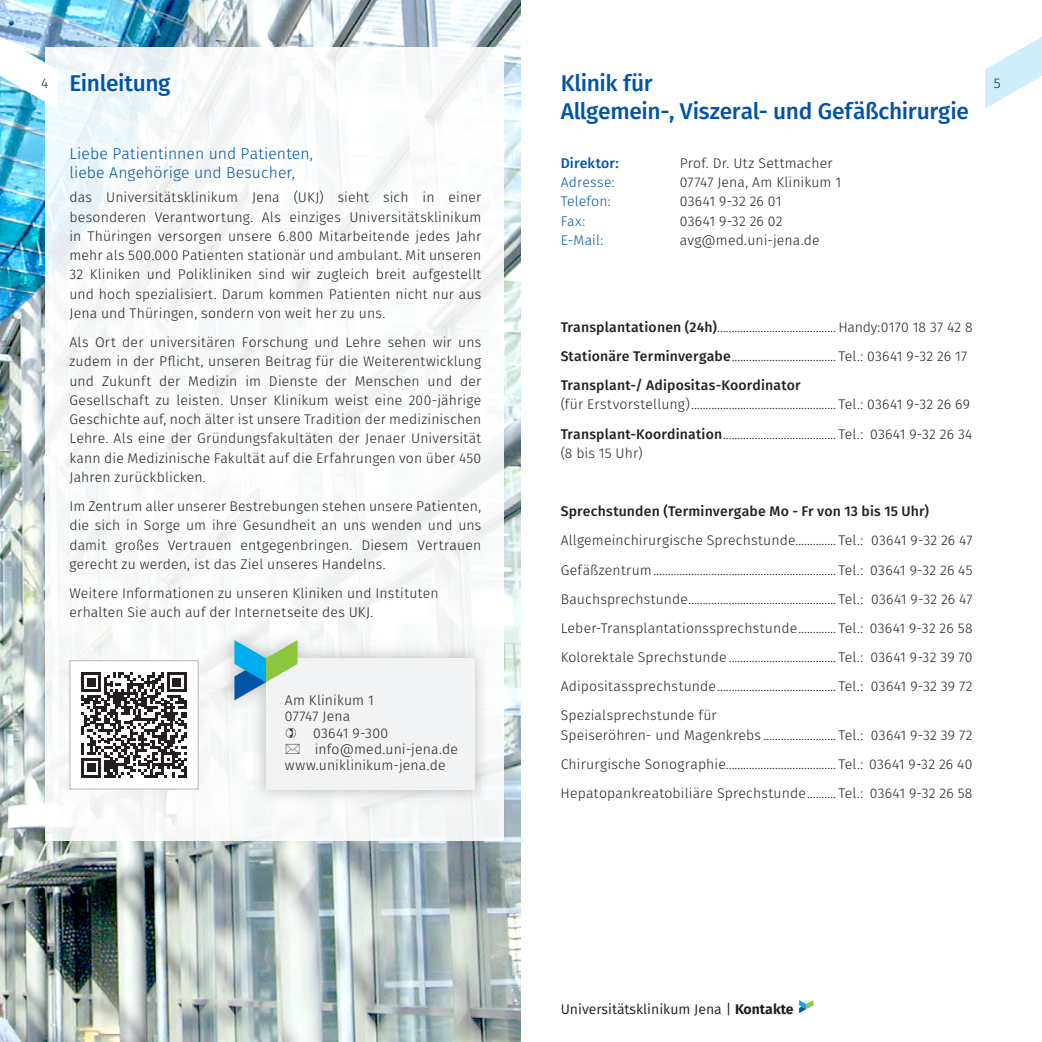
<style>
.page{position:relative;width:1042px;height:1042px;background:#fff}
.page>*{position:absolute;margin:0;border:0;box-sizing:border-box;transform-origin:0 0}
.t1{font:500 22.75px/28px "Fira Sans";letter-spacing:-.015em;color:#0154a6}
.t2{font:300 15.75px/18.9px "Fira Sans";letter-spacing:.005em;color:#0154a6}
.t3{font:300 14px/19.2px "Fira Sans";letter-spacing:.01em;color:#231f20;text-align:justify}
.t4{font:500 14px "Fira Sans";letter-spacing:.015em;color:#231f20}
.t5{font:14px "Fira Sans";color:#231f20}
.t6{font:300 14px "Fira Sans";letter-spacing:.015em;color:#0154a6}
.t7{font:500 14px "Fira Sans";letter-spacing:.015em;color:#0154a6}
.s1{font-weight:500}
.s2{font-weight:700}
</style>
<div class="page">
<img style="left:0;top:0;width:521px;height:1042px">
<div style="left:45px;top:47px;width:459px;height:794px;background:#fff"></div>
<div style="left:218px;top:626px;width:273px;height:180px;background:#231f20;opacity:.3"></div>
<div style="left:266px;top:658px;width:208px;height:131px;background:#f2f3f4"></div>
<svg style="left:234px;top:640px;width:63px;height:60px"></svg>
<svg style="left:81px;top:672px;width:106px;height:105px"></svg>
<div style="left:69px;top:660px;width:130px;height:129px;border:1px solid #b6b7bb"></div>
<svg style="left:985px;top:37px;width:57px;height:72px"></svg>
<svg style="left:799px;top:1000px;width:14px;height:13px"></svg>
<img style="left:0;top:0;width:57px;height:109px">
<p class="t3" style="left:41px;top:73px;width:9px">4</p>
<h1 class="t1" style="left:69px;top:68px;width:102px">Einleitung</h1>
<p class="t2" style="left:69px;top:144px;width:245px">Liebe Patientinnen und Patienten, liebe Angehörige und Besucher,</p>
<p class="t3" style="left:69px;top:188px;width:413px">das Universitätsklinikum Jena (UKJ) sieht sich in einer besonderen Verantwortung. Als einziges Universitätsklinikum in Thüringen versorgen unsere 6.800 Mitarbeitende jedes Jahr mehr als 500.000 Patienten stationär und ambulant. Mit unseren 32 Kliniken und Polikliniken sind wir zugleich breit aufgestellt und hoch spezialisiert. Darum kommen Patienten nicht nur aus Jena und Thüringen, sondern von weit her zu uns.</p>
<p class="t3" style="left:69px;top:332px;width:413px">Als Ort der universitären Forschung und Lehre sehen wir uns zudem in der Pflicht, unseren Beitrag für die Weiterentwicklung und Zukunft der Medizin im Dienste der Menschen und der Gesellschaft zu leisten. Unser Klinikum weist eine 200-jährige Geschichte auf, noch älter ist unsere Tradition der medizinischen Lehre. Als eine der Gründungsfakultäten der Jenaer Universität kann die Medizinische Fakultät auf die Erfahrungen von über 450<br>Jahren zurückblicken.</p>
<p class="t3" style="left:69px;top:496px;width:413px">Im Zentrum aller unserer Bestrebungen stehen unsere Patienten, die sich in Sorge um ihre Gesundheit an uns wenden und uns damit großes Vertrauen entgegenbringen. Diesem Vertrauen gerecht zu werden, ist das Ziel unseres Handelns.</p>
<p class="t3" style="left:69px;top:583px;width:371px">Weitere Informationen zu unseren Kliniken und Instituten erhalten Sie auch auf der Internetseite des UKJ.</p>
<p class="t3" style="left:285px;top:692px;width:90px;line-height:16.1px">Am Klinikum 1<br>07747 Jena</p>
<p class="t3" style="left:313px;top:723px;width:77px">03641 9-300</p>
<p class="t3" style="left:315px;top:739px;width:145px">info@med.uni-jena.de</p>
<p class="t3" style="left:285px;top:755px;width:162px">www.uniklinikum-jena.de</p>
<h1 class="t1" style="left:561px;top:68px;width:410px">Klinik für<br>Allgemein-, Viszeral- und Gefäßchirurgie</h1>
<p class="t7" style="left:561px;top:152px;width:60px">Direktor:</p>
<p class="t3" style="left:680px;top:153px;width:154px">Prof. Dr. Utz Settmacher</p>
<p class="t6" style="left:561px;top:172px;width:56px">Adresse:</p>
<p class="t3" style="left:680px;top:172px;width:163px">07747 Jena, Am Klinikum 1</p>
<p class="t6" style="left:561px;top:191px;width:51px">Telefon:</p>
<p class="t3" style="left:680px;top:192px;width:103px">03641 9-32 26 01</p>
<p class="t6" style="left:561px;top:211px;width:26px">Fax:</p>
<p class="t3" style="left:680px;top:211px;width:104px">03641 9-32 26 02</p>
<p class="t6" style="left:561px;top:230px;width:44px">E-Mail:</p>
<p class="t3" style="left:680px;top:230px;width:141px">avg@med.uni-jena.de</p>
<p class="t3" style="left:994px;top:73px;width:8px">5</p>
<p class="t3" style="left:561px;top:317px;width:161px"><span class="s1">Transplantationen (24h)</span>..........................................</p>
<p class="t3" style="left:838px;top:317px;width:135px">Handy:0170 18 37 42 8</p>
<p class="t3" style="left:561px;top:346px;width:175px"><span class="s1">Stationäre Terminvergabe</span>.....................................</p>
<p class="t3" style="left:838px;top:346px;width:130px">Tel.: 03641 9-32 26 17</p>
<p class="t4" style="left:561px;top:374px;width:241px">Transplant-/ Adipositas-Koordinator</p>
<p class="t3" style="left:561px;top:395px;width:134px">(für Erstvorstellung)...................................................</p>
<p class="t3" style="left:838px;top:395px;width:133px">Tel.: 03641 9-32 26 69</p>
<p class="t3" style="left:561px;top:424px;width:166px"><span class="s1">Transplant-Koordination</span>........................................</p>
<p class="t3" style="left:838px;top:424px;width:135px">Tel.: 03641 9-32 26 34</p>
<p class="t3" style="left:561px;top:443px;width:83px">(8 bis 15 Uhr)</p>
<p class="t4" style="left:561px;top:500px;width:370px">Sprechstunden (Terminvergabe Mo - Fr von 13 bis 15 Uhr)</p>
<p class="t3" style="left:561px;top:531px;width:239px">Allgemeinchirurgische Sprechstunde..............</p>
<p class="t3" style="left:838px;top:531px;width:135px">Tel.: 03641 9-32 26 47</p>
<p class="t3" style="left:561px;top:560px;width:96px">Gefäßzentrum................................................................</p>
<p class="t3" style="left:838px;top:560px;width:135px">Tel.: 03641 9-32 26 45</p>
<p class="t3" style="left:561px;top:589px;width:132px">Bauchsprechstunde....................................................</p>
<p class="t3" style="left:838px;top:589px;width:135px">Tel.: 03641 9-32 26 47</p>
<p class="t3" style="left:561px;top:618px;width:241px">Leber-Transplantationssprechstunde..............</p>
<p class="t3" style="left:838px;top:618px;width:135px">Tel.: 03641 9-32 26 58</p>
<p class="t3" style="left:561px;top:647px;width:170px">Kolorektale Sprechstunde......................................</p>
<p class="t3" style="left:838px;top:647px;width:135px">Tel.: 03641 9-32 39 70</p>
<p class="t3" style="left:561px;top:677px;width:160px">Adipositassprechstunde..........................................</p>
<p class="t3" style="left:838px;top:677px;width:135px">Tel.: 03641 9-32 39 72</p>
<p class="t3" style="left:561px;top:706px;width:205px">Spezialsprechstunde für<br>Speiseröhren- und Magenkrebs..........................</p>
<p class="t3" style="left:838px;top:725px;width:135px">Tel.: 03641 9-32 39 72</p>
<p class="t3" style="left:561px;top:754px;width:170px">Chirurgische Sonographie......................................</p>
<p class="t3" style="left:838px;top:754px;width:135px">Tel.: 03641 9-32 26 40</p>
<p class="t3" style="left:561px;top:783px;width:249px">Hepatopankreatobiliäre Sprechstunde...........</p>
<p class="t3" style="left:838px;top:783px;width:135px">Tel.: 03641 9-32 26 58</p>
<p class="t5" style="left:561px;top:998px;width:235px">Universitätsklinikum Jena | <span class="s2">Kontakte</span></p>
</div>
